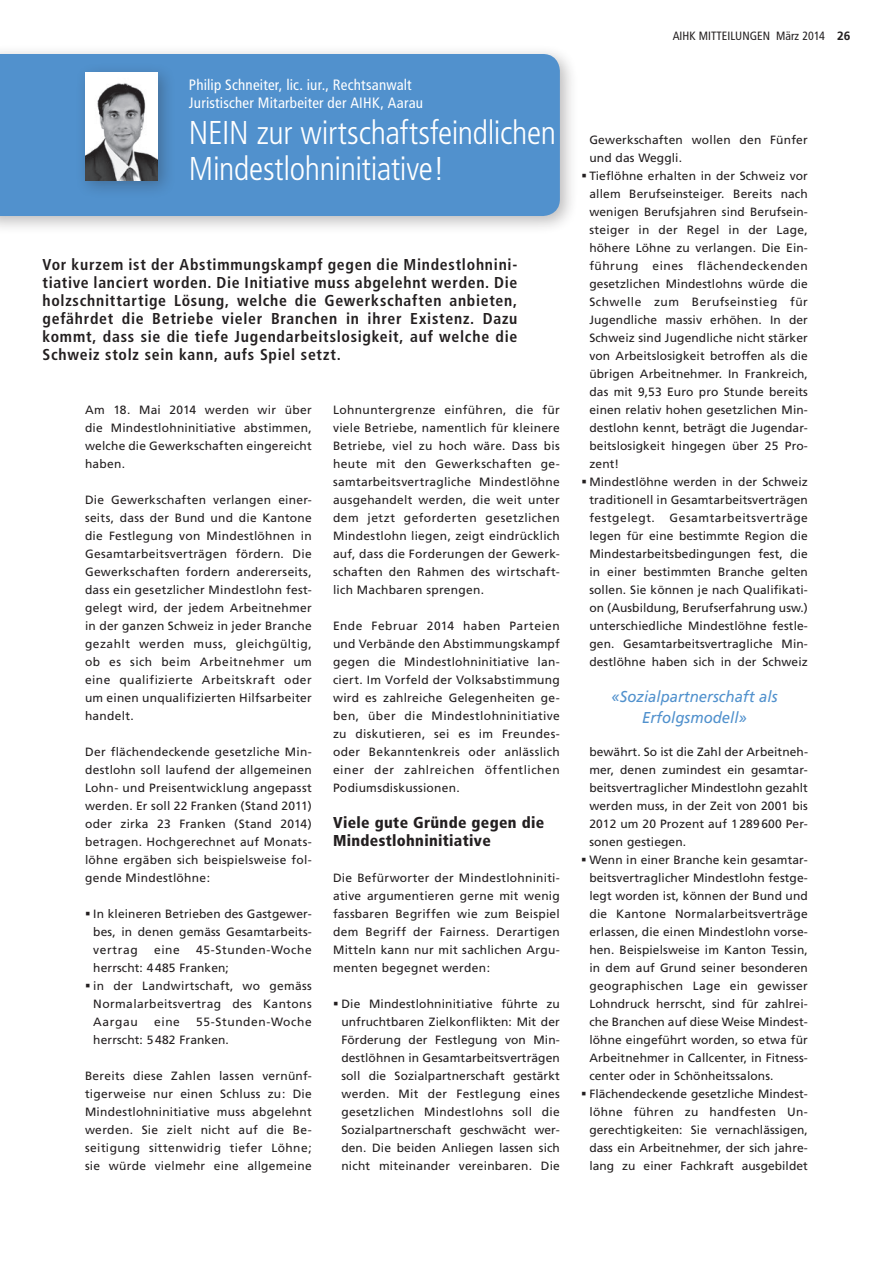
<style>
.page{position:relative;width:893px;height:1263px;background:#fff}
.page>*{position:absolute;margin:0;border:0;box-sizing:border-box;transform-origin:0 0}
.t1{font:300 condensed 33px/36px "Frutiger";letter-spacing:-.01em;color:#fff}
.t2{font:700 condensed 15.75px/18px "Frutiger";letter-spacing:.045em;color:#231f20;text-align:justify}
.t3{font:900 condensed 15.75px/18px "Frutiger";letter-spacing:.02em;color:#231f20}
.t4{font:italic 15.75px/21px "Frutiger";color:#5191cd;text-align:center;scale:.95 1}
.t5{font:condensed 15px/18px "Frutiger";letter-spacing:.015em;color:#fff}
.t6{font:12px/18px "Frutiger LT";letter-spacing:.01em;color:#231f20}
.t7{font:12px/18px "Frutiger";letter-spacing:.025em;color:#231f20;text-align:justify}
.t8{font:12px/18px "Frutiger LT";letter-spacing:.035em;color:#231f20}
.t9{font:condensed 12px "Frutiger";color:#231f20}
.s1{font-family:"Frutiger LT";font-weight:700;font-stretch:normal}
</style>
<div class="page">
<div style="left:0;top:44px;width:578px;height:191px;background:#231f20;opacity:.3"></div>
<div style="left:0;top:54px;width:560px;height:162px;background:#5191cd"></div>
<div style="left:75px;top:62px;width:101px;height:137px;background:#231f20;opacity:.3"></div>
<img style="left:85px;top:72px;width:73px;height:108px">
<p class="t5" style="left:189px;top:76px;width:235px">Philip Schneiter, lic. iur., Rechtsanwalt<br>Juristischer Mitarbeiter der AIHK, Aarau</p>
<h1 class="t1" style="left:189px;top:115px;width:369px">NEIN zur wirtschaftsfeindlichen<br>Mindestlohninitiative!</h1>
<p class="t2" style="left:43px;top:256px;width:476px">Vor kurzem ist der Abstimmungskampf gegen die Mindestlohnini&shy;tiative lanciert worden. Die Initiative muss abgelehnt werden. Die holzschnittartige Lösung, welche die Gewerkschaften anbieten, gefährdet die Betriebe vieler Branchen in ihrer Existenz. Dazu kommt, dass sie die tiefe Jugendarbeitslosigkeit, auf welche die Schweiz stolz sein kann, aufs Spiel setzt.</p>
<p class="t7" style="left:85px;top:401px;width:228px">Am 18. Mai 2014 werden wir über die Mindestlohninitiative abstimmen, welche die Gewerkschaften eingereicht haben.</p>
<p class="t7" style="left:85px;top:491px;width:228px">Die Gewerkschaften verlangen einer&shy;seits, dass der Bund und die Kantone die Festlegung von Mindestlöhnen in Gesamtarbeitsverträgen fördern. Die Gewerkschaften fordern andererseits, dass ein gesetzlicher Mindestlohn fest&shy;gelegt wird, der jedem Arbeitnehmer in der ganzen Schweiz in jeder Branche gezahlt werden muss, gleichgültig, ob es sich beim Arbeitnehmer um eine qualifizierte Arbeitskraft oder um einen unqualifizierten Hilfsarbeiter handelt.</p>
<p class="t7" style="left:85px;top:743px;width:228px">Der flächendeckende gesetzliche Min&shy;destlohn soll laufend der allgemeinen Lohn- und Preisentwicklung angepasst werden. Er soll 22 Franken (Stand 2011) oder zirka 23 Franken (Stand 2014) betragen. Hochgerechnet auf Monats&shy;löhne ergäben sich beispielsweise fol&shy;gende Mindestlöhne:</p>
<p class="t6" style="left:93px;top:905px;width:220px;text-align:justify">In kleineren Betrieben des Gastgewer&shy;bes, in denen gemäss Gesamtarbeits&shy;vertrag</p>
<p class="t8" style="left:93px;top:941px;width:220px;text-indent:103px">45-Stunden-Woche herrscht: 4 485 Franken;<br>in der Landwirtschaft, wo gemäss<br>Normalarbeitsvertrag des Kantons<br>Aargau</p>
<p class="t6" style="left:154px;top:941px;width:27px">eine</p>
<p class="t6" style="left:93px;top:1013px;width:220px;text-indent:103px">55-Stunden-Woche herrscht: 5 482 Franken.</p>
<p class="t7" style="left:85px;top:1067px;width:228px">Bereits diese Zahlen lassen vernünf&shy;tigerweise nur einen Schluss zu: Die Mindestlohninitiative muss abgelehnt werden. Sie zielt nicht auf die Be&shy;seitigung sittenwidrig tiefer Löhne; sie würde vielmehr eine allgemeine</p>
<p class="t6" style="left:154px;top:1013px;width:27px">eine</p>
<p class="t7" style="left:333px;top:401px;width:228px">Lohnuntergrenze einführen, die für viele Betriebe, namentlich für kleinere Betriebe, viel zu hoch wäre. Dass bis heute mit den Gewerkschaften ge&shy;samtarbeitsvertragliche Mindestlöhne ausgehandelt werden, die weit unter dem jetzt geforderten gesetzlichen Mindestlohn liegen, zeigt eindrücklich auf, dass die Forderungen der Gewerk&shy;schaften den Rahmen des wirtschaft&shy;lich Machbaren sprengen.</p>
<p class="t7" style="left:333px;top:617px;width:228px">Ende Februar 2014 haben Parteien und Verbände den Abstimmungskampf gegen die Mindestlohninitiative lan&shy;ciert. Im Vorfeld der Volksabstimmung wird es zahlreiche Gelegenheiten ge&shy;ben, über die Mindestlohninitiative zu diskutieren, sei es im Freundes&shy;oder Bekanntenkreis oder anlässlich einer der zahlreichen öffentlichen Podiumsdiskussionen.</p>
<h2 class="t3" style="left:333px;top:813px;width:213px">Viele gute Gründe gegen die<br>Mindestlohninitiative</h2>
<p class="t7" style="left:333px;top:869px;width:228px">Die Befürworter der Mindestlohniniti&shy;ative argumentieren gerne mit wenig fassbaren Begriffen wie zum Beispiel dem Begriff der Fairness. Derartigen Mitteln kann nur mit sachlichen Argu&shy;menten begegnet werden:</p>
<p class="t6" style="left:341px;top:995px;width:220px;text-align:justify">Die Mindestlohninitiative führte zu unfruchtbaren Zielkonflikten: Mit der Förderung der Festlegung von Min&shy;destlöhnen in Gesamtarbeitsverträgen soll die Sozialpartnerschaft gestärkt werden. Mit der Festlegung eines gesetzlichen Mindestlohns soll die Sozialpartnerschaft geschwächt wer&shy;den. Die beiden Anliegen lassen sich nicht miteinander vereinbaren. Die</p>
<p class="t9" style="left:673px;top:29px;width:179px">AIHK MITTEILUNGEN März 2014 <span class="s1">26</span></p>
<p class="t6" style="left:589px;top:131px;width:220px">Gewerkschaften wollen den Fünfer und das Weggli.<br>Tieflöhne erhalten in der Schweiz vor allem Berufseinsteiger. Bereits nach wenigen Berufsjahren sind Berufsein&shy;steiger in der Regel in der Lage, höhere Löhne zu verlangen. Die Ein&shy;führung eines flächendeckenden gesetzlichen Mindestlohns würde die Schwelle zum Berufseinstieg für Jugendliche massiv erhöhen. In der Schweiz sind Jugendliche nicht stärker von Arbeitslosigkeit betroffen als die übrigen Arbeitnehmer. In Frankreich, das mit 9,53 Euro pro Stunde bereits einen relativ hohen gesetzlichen Min&shy;destlohn kennt, beträgt die Jugendar&shy;beitslosigkeit hingegen über 25 Pro&shy;zent!<br>Mindestlöhne werden in der Schweiz traditionell in Gesamtarbeitsverträgen festgelegt. Gesamtarbeitsverträge legen für eine bestimmte Region die Mindestarbeitsbedingungen fest, die in einer bestimmten Branche gelten sollen. Sie können je nach Qualifikati&shy;on (Ausbildung, Berufserfahrung usw.) unterschiedliche Mindestlöhne festle&shy;gen. Gesamtarbeitsvertragliche Min&shy;destlöhne haben sich in der Schweiz</p>
<h2 class="t4" style="left:612px;top:686px;width:176px">«Sozialpartnerschaft als<br>Erfolgsmodell»</h2>
<p class="t6" style="left:589px;top:743px;width:220px">bewährt. So ist die Zahl der Arbeitneh&shy;mer, denen zumindest ein gesamtar&shy;beitsvertraglicher Mindestlohn gezahlt werden muss, in der Zeit von 2001 bis 2012 um 20 Prozent auf 1 289 600 Per&shy;sonen gestiegen.<br>Wenn in einer Branche kein gesamtar&shy;beitsvertraglicher Mindestlohn festge&shy;legt worden ist, können der Bund und die Kantone Normalarbeitsverträge erlassen, die einen Mindestlohn vorse&shy;hen. Beispielsweise im Kanton Tessin, in dem auf Grund seiner besonderen geographischen Lage ein gewisser Lohndruck herrscht, sind für zahlrei&shy;che Branchen auf diese Weise Mindest&shy;löhne eingeführt worden, so etwa für Arbeitnehmer in Callcenter, in Fitness&shy;center oder in Schönheitssalons.<br>Flächendeckende gesetzliche Mindest&shy;löhne führen zu handfesten Un&shy;gerechtigkeiten: Sie vernachlässigen, dass ein Arbeitnehmer, der sich jahre&shy;lang zu einer Fachkraft ausgebildet</p>
</div>
